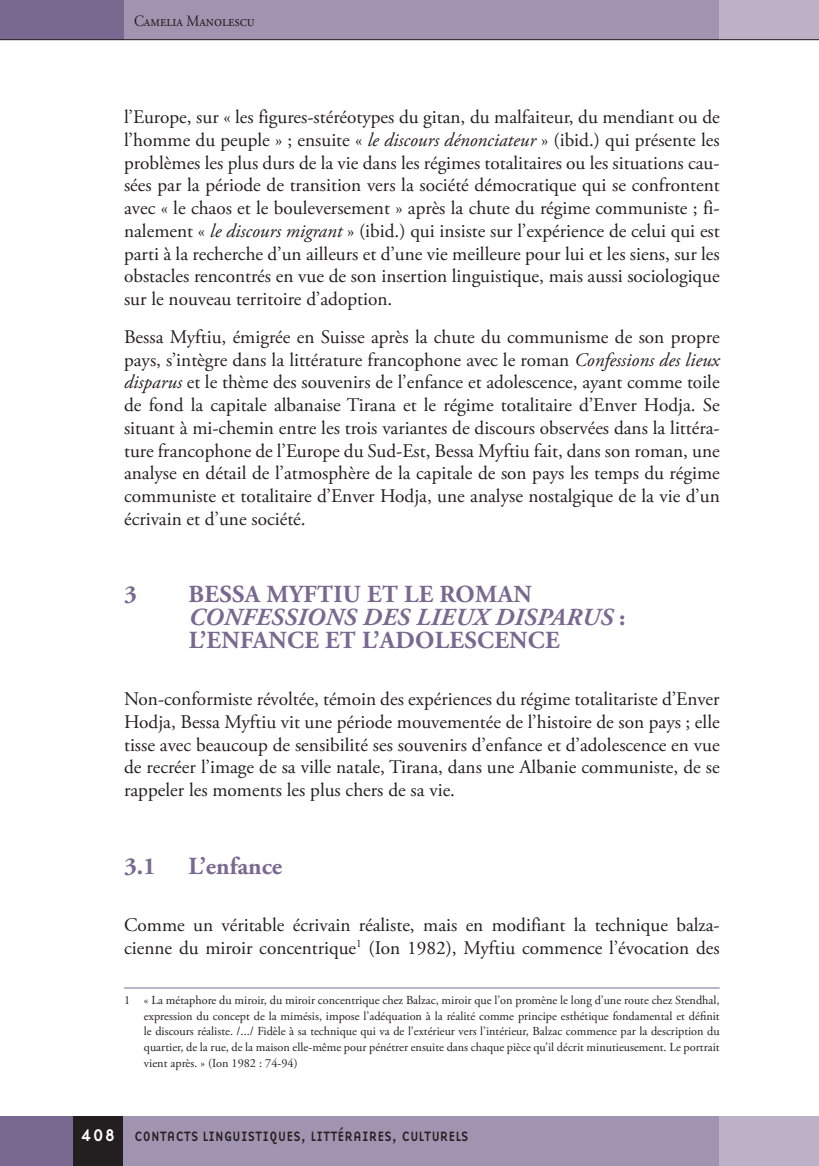
<style>
.page{position:relative;width:819px;height:1166px;background:#fff}
.page>*{position:absolute;margin:0;border:0;box-sizing:border-box;transform-origin:0 0}
.R_Naslov_-_Prva_rave{font:700 24.5px/22.8px "Adobe Garamond Pro";letter-spacing:.015em;color:#796990}
.R_Naslov_-_Druga_rav{font:700 24.5px "Adobe Garamond Pro";color:#796990}
.Navaden{font:19.25px/22.8px "Adobe Garamond Pro";color:#231f20;text-align:justify}
.t1{font:15.75px "Adobe Garamond Pro";color:#231f20;scale:.9 1}
.t2{font:14px "Base Nine";letter-spacing:-.01em;color:#231f20;scale:.93 1}
.t3{font:12.25px/15.8px "Adobe Garamond Pro";color:#231f20;text-align:justify}
.s1{font-style:italic}
.s2{font-size:17.5px;color:#fff}
</style>
<div class="page">
<div style="left:122px;top:0;width:597px;height:40px;background:#a194b0"></div>
<div style="left:719px;top:0;width:100px;height:40px;background:#bcb1c7"></div>
<div style="left:0;top:0;width:124px;height:40px;background:#796990"></div>
<hr style="left:0;top:39px;width:819px;height:1px;background:#231f20">
<div style="left:123px;top:1116px;width:621px;height:50px;background:#a194b0"></div>
<div style="left:719px;top:1116px;width:100px;height:50px;background:#bcb1c7"></div>
<div style="left:0;top:1116px;width:74px;height:50px;background:#796990"></div>
<div style="left:74px;top:1116px;width:49px;height:50px;background:#231f20"></div>
<hr style="left:124px;top:987px;width:595px;height:1px;background:#796990">
<p class="t1" style="left:134px;top:11px;width:135px">Camelia Manolescu</p>
<p class="Navaden" style="left:124px;top:106px;width:597px">l’Europe, sur « les figures-stéréotypes du gitan, du malfaiteur, du mendiant ou de l’homme du peuple » ; ensuite « <span class="s1">le discours dénonciateur</span> » (ibid.) qui présente les problèmes les plus durs de la vie dans les régimes totalitaires ou les situations cau&shy;sées par la période de transition vers la société démocratique qui se confrontent avec « le chaos et le bouleversement » après la chute du régime communiste ; fi&shy;nalement « <span class="s1">le discours migrant</span> » (ibid.) qui insiste sur l’expérience de celui qui est parti à la recherche d’un ailleurs et d’une vie meilleure pour lui et les siens, sur les obstacles rencontrés en vue de son insertion linguistique, mais aussi sociologique sur le nouveau territoire d’adoption.</p>
<p class="Navaden" style="left:124px;top:326px;width:597px">Bessa Myftiu, émigrée en Suisse après la chute du communisme de son propre pays, s’intègre dans la littérature francophone avec le roman <span class="s1">Confessions des lieux disparus</span> et le thème des souvenirs de l’enfance et adolescence, ayant comme toile de fond la capitale albanaise Tirana et le régime totalitaire d’Enver Hodja. Se situant à mi-chemin entre les trois variantes de discours observées dans la littéra&shy;ture francophone de l’Europe du Sud-Est, Bessa Myftiu fait, dans son roman, une analyse en détail de l’atmosphère de la capitale de son pays les temps du régime communiste et totalitaire d’Enver Hodja, une analyse nostalgique de la vie d’un écrivain et d’une société.</p>
<p class="R_Naslov_-_Prva_rave" style="left:124px;top:583px;width:14px">3</p>
<p class="R_Naslov_-_Prva_rave" style="left:188px;top:583px;width:438px">BESSA MYFTIU ET LE ROMAN<br><span class="s1">CONFESSIONS DES LIEUX DISPARUS</span> :<br>L’ENFANCE ET L’ADOLESCENCE</p>
<p class="Navaden" style="left:124px;top:688px;width:597px">Non-conformiste révoltée, témoin des expériences du régime totalitariste d’Enver Hodja, Bessa Myftiu vit une période mouvementée de l’histoire de son pays ; elle tisse avec beaucoup de sensibilité ses souvenirs d’enfance et d’adolescence en vue de recréer l’image de sa ville natale, Tirana, dans une Albanie communiste, de se rappeler les moments les plus chers de sa vie.</p>
<p class="R_Naslov_-_Druga_rav" style="left:124px;top:851px;width:33px">3.1</p>
<p class="R_Naslov_-_Druga_rav" style="left:188px;top:851px;width:95px">L’enfance</p>
<p class="Navaden" style="left:124px;top:914px;width:597px">Comme un véritable écrivain réaliste, mais en modifiant la technique balza&shy;cienne du miroir concentrique<sup>1</sup> (Ion 1982), Myftiu commence l’évocation des</p>
<p class="t3" style="left:144px;top:992px;width:577px;text-indent:-20px">1 « La métaphore du miroir, du miroir concentrique chez Balzac, miroir que l’on promène le long d’une route chez Stendhal, expression du concept de la mimésis, impose l’adéquation à la réalité comme principe esthétique fondamental et définit le discours réaliste. /.../ Fidèle à sa technique qui va de l’extérieur vers l’intérieur, Balzac commence par la description du quartier, de la rue, de la maison elle-même pour pénétrer ensuite dans chaque pièce qu’il décrit minutieusement. Le portrait vient après. » (Ion 1982 : 74-94)</p>
<p class="t2" style="left:81px;top:1126px;width:418px"><span class="s2">408</span> CONTACTS LINGUISTIQUES, LITTÉRAIRES, CULTURELS</p>
</div>
